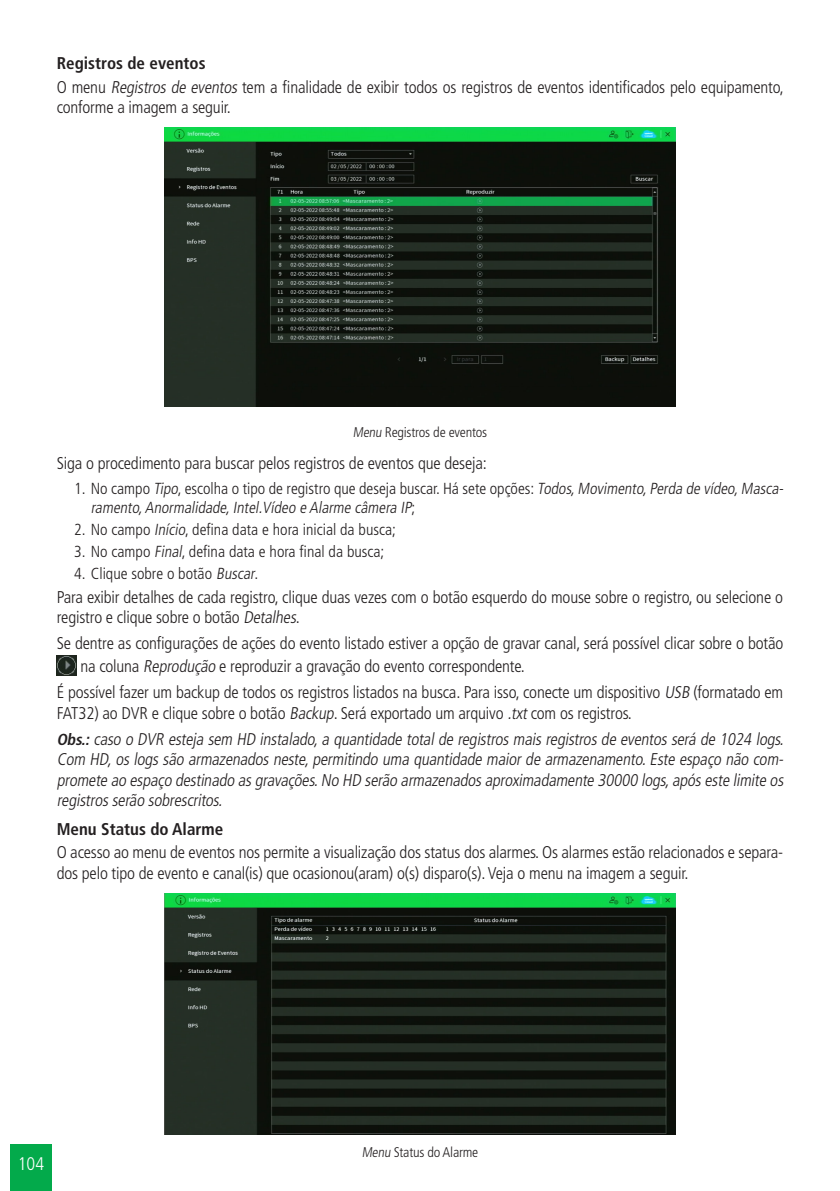
<style>
.page{position:relative;width:840px;height:1191px;background:#fff}
.page>*{position:absolute;margin:0;border:0;box-sizing:border-box;transform-origin:0 0}
.t1{font:300 condensed 18.2px "Frutiger LT Std";color:#fff}
._0__Corpo_de_texto{font:300 condensed 17px/20.4px "Frutiger LT Std";letter-spacing:-.01em;color:#231f20}
._0__Corpo_de_texto-2{font:italic 300 condensed 17px/20.4px "Frutiger LT Std";color:#231f20;text-align:justify}
._3__Titulo_3{font:700 condensed 17px "Frutiger LT Std";color:#231f20}
.t2{font:italic 300 condensed 16px/19.2px "Frutiger LT Std";color:#231f20}
.t3{font:300 condensed 16px "Frutiger LT Std";color:#231f20}
._7__Legenda{font:300 condensed 14px "Frutiger LT Std";color:#231f20}
.s1{font-style:italic}
.s2{font-style:normal}
.s3{font-weight:700;font-size:16px}
</style>
<div class="page">
<div style="left:10px;top:1144px;width:42px;height:47px;background:#03aa4b"></div>
<img style="left:164px;top:128px;width:511px;height:278px">
<img style="left:57px;top:655px;width:20px;height:20px">
<img style="left:164px;top:893px;width:511px;height:241px">
<p class="_3__Titulo_3" style="left:57px;top:53px;width:150px">Registros de eventos</p>
<p class="_0__Corpo_de_texto" style="left:57px;top:77px;width:728px">O menu <span class="s1">Registros de eventos</span> tem a finalidade de exibir todos os registros de eventos identificados pelo equipamento, conforme a imagem a seguir.</p>
<p class="_7__Legenda" style="left:352px;top:425px;width:136px">Menu Registros de eventos</p>
<p class="_0__Corpo_de_texto" style="left:57px;top:453px;width:431px">Siga o procedimento para buscar pelos registros de eventos que deseja:</p>
<p class="t2" style="left:91px;top:479px;width:696px;text-indent:-17px"><span class="s2">1. No campo</span> Tipo<span class="s2">, escolha o tipo de registro que deseja buscar. Há sete opções:</span> Todos,Movimento,Perda de vídeo,Masca&shy;ramento,Anormalidade,Intel.Vídeo e Alarme câmera IP<span class="s2">;</span></p>
<p class="t3" style="left:74px;top:521px;width:323px">2. No campo <span class="s1">Início</span>, defina data e hora inicial da busca;</p>
<p class="t3" style="left:74px;top:543px;width:311px">3. No campo <span class="s1">Final</span>, defina data e hora final da busca;</p>
<p class="t3" style="left:74px;top:565px;width:186px">4. Clique sobre o botão <span class="s1">Buscar</span>.</p>
<p class="_0__Corpo_de_texto" style="left:57px;top:587px;width:727px">Para exibir detalhes de cada registro, clique duas vezes com o botão esquerdo do mouse sobre o registro, ou selecione o registro e clique sobre o botão <span class="s1">Detalhes</span>.</p>
<p class="_0__Corpo_de_texto" style="left:80px;top:632px;width:704px;line-height:23.2px;text-indent:-24px">Se dentre as configurações de ações do evento listado estiver a opção de gravar canal, será possível clicar sobre o botão na coluna <span class="s1">Reprodução</span> e reproduzir a gravação do evento correspondente.</p>
<p class="_0__Corpo_de_texto" style="left:57px;top:682px;width:727px">É possível fazer um backup de todos os registros listados na busca. Para isso, conecte um dispositivo <span class="s1">USB</span> (formatado em<br>FAT32) ao DVR e clique sobre o botão <span class="s1">Backup</span>. Será exportado um arquivo <span class="s1">.txt</span>com os registros.</p>
<p class="_0__Corpo_de_texto-2" style="left:57px;top:729px;width:731px"><span class="s3">Obs.:</span> caso o DVR esteja sem HD instalado,a quantidade total de registros mais registros de eventos será de 1024 logs.<br>Com HD,os logs são armazenados neste,permitindo uma quantidade maior de armazenamento.Este espaço não com&shy;promete ao espaço destinado asgravações.No HD serão armazenadosaproximadamente 30000 logs,apóseste limite os registrosserão sobrescritos.</p>
<p class="_3__Titulo_3" style="left:57px;top:819px;width:168px">Menu Status do Alarme</p>
<p class="_0__Corpo_de_texto" style="left:57px;top:842px;width:727px">O acesso ao menu de eventos nos permite a visualização dos status dos alarmes. Os alarmes estão relacionados e separa&shy;dos pelo tipo de evento e canal(is) que ocasionou(aram) o(s) disparo(s). Veja o menu na imagem a seguir.</p>
<p class="t1" style="left:18px;top:1153px;width:28px">104</p>
<p class="_7__Legenda" style="left:361px;top:1144px;width:118px">Menu Status do Alarme</p>
</div>
